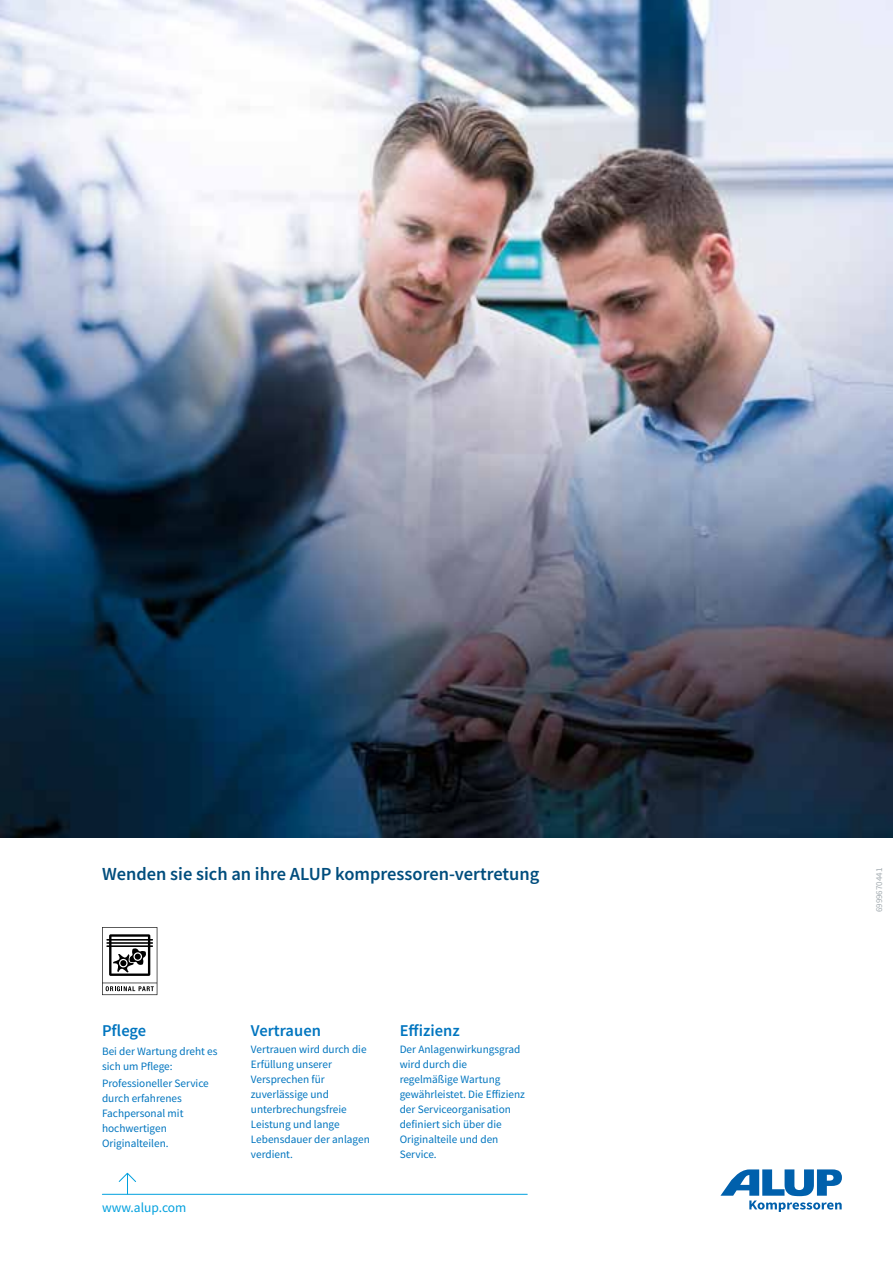
<style>
.page{position:relative;width:893px;height:1263px;background:#fff}
.page>*{position:absolute;margin:0;border:0;box-sizing:border-box;transform-origin:0 0}
.t1{font:600 18.45px "Source Sans Pro";color:#004d7d}
.t2{font:600 16.5px "Source Sans Pro";color:#0075bf}
.t3{font:13.5px "Source Sans Pro";color:#00a0de}
.t4{font:11.25px/15px "Source Sans Pro";color:#0075bf}
.t5{font:9px "Source Sans Pro";color:#a4acb1}
</style>
<div class="page">
<img style="left:0;top:0;width:893px;height:838px">
<svg style="left:118px;top:1172px;width:18px;height:22px"></svg>
<hr style="left:102px;top:1194px;width:425px;height:1px;background:#00a0de">
<svg style="left:102px;top:927px;width:55px;height:68px"></svg>
<svg style="left:720px;top:1169px;width:122px;height:43px"></svg>
<h1 class="t1" style="left:102px;top:861px;width:439px">Wenden sie sich an ihre ALUP kompressoren-vertretung</h1>
<h2 class="t2" style="left:102px;top:1019px;width:46px">Pflege</h2>
<p class="t4" style="left:102px;top:1043px;width:117px">Bei der Wartung dreht es sich um Pflege:</p>
<p class="t4" style="left:102px;top:1076px;width:108px">Professioneller Service durch erfahrenes<br>Fachpersonal mit hochwertigen<br>Originalteilen.</p>
<p class="t3" style="left:102px;top:1199px;width:86px">www.alup.com</p>
<h2 class="t2" style="left:251px;top:1019px;width:72px">Vertrauen</h2>
<p class="t4" style="left:251px;top:1041px;width:120px">Vertrauen wird durch die<br>Erfüllung unserer<br>Versprechen für zuverlässige und unterbrechungsfreie<br>Leistung und lange<br>Lebensdauer der anlagen verdient.</p>
<h2 class="t2" style="left:400px;top:1019px;width:61px">Effizienz</h2>
<p class="t4" style="left:400px;top:1041px;width:127px">Der Anlagenwirkungsgrad wird durch die regelmäßige Wartung gewährleistet. Die Effizienz der Serviceorganisation definiert sich über die<br>Originalteile und den<br>Service.</p>
<p class="t5" style="left:874px;top:912px;width:46px;rotate:-90deg">6999670441</p>
</div>
